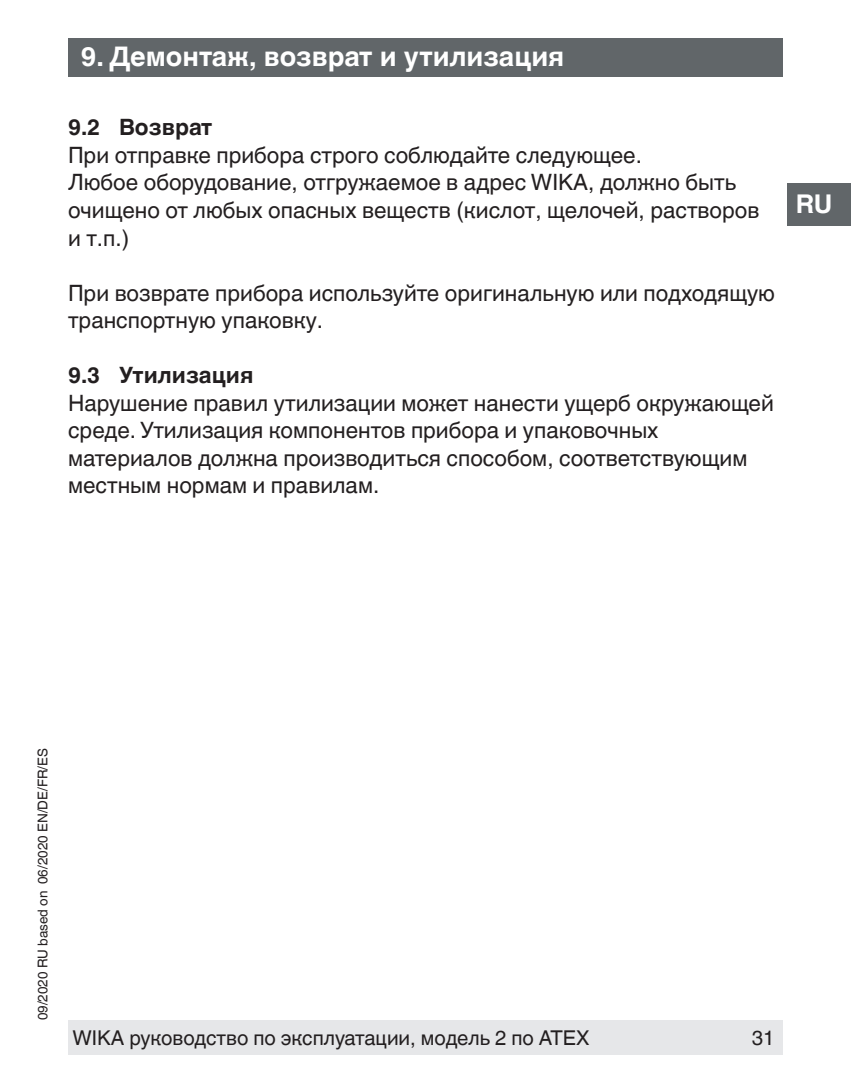
<style>
.page{position:relative;width:851px;height:1080px;background:#fff}
.page>*{position:absolute;margin:0;border:0;box-sizing:border-box;transform-origin:0 0}
.t1{font:700 27px "Helvetica World";color:#fff}
.t2{font:700 25.8px "Helvetica World";color:#fff}
.t3{font:22.5px/27.6px "Helvetica World";color:#231f20}
.t4{font:700 22.5px "Helvetica World";color:#231f20}
.t5{font:20.4px "Helvetica World";color:#231f20}
.t6{font:13.5px "Helvetica World";color:#231f20}
</style>
<div class="page">
<div style="left:787px;top:183px;width:63px;height:42px;background:#616669"></div>
<div style="left:68px;top:38px;width:714px;height:39px;background:#616669"></div>
<div style="left:68px;top:1020px;width:714px;height:34px;background:#e6e7e9"></div>
<p class="t1" style="left:81px;top:41px;width:485px">9. Демонтаж, возврат и утилизация</p>
<p class="t4" style="left:68px;top:114px;width:146px">9.2 Возврат</p>
<p class="t3" style="left:68px;top:141px;width:692px">При отправке прибора строго соблюдайте следующее.<br>Любое оборудование, отгружаемое в адрес WIKA, должно быть очищено от любых опасных веществ (кислот, щелочей, растворов и т.п.)</p>
<p class="t3" style="left:68px;top:279px;width:708px">При возврате прибора используйте оригинальную или подходящую транспортную упаковку.</p>
<p class="t4" style="left:68px;top:362px;width:187px">9.3 Утилизация</p>
<p class="t3" style="left:68px;top:389px;width:707px">Нарушение правил утилизации может нанести ущерб окружающей среде. Утилизация компонентов прибора и упаковочных материалов должна производиться способом, соответствующим местным нормам и правилам.</p>
<p class="t2" style="left:795px;top:189px;width:38px">RU</p>
<p class="t6" style="left:35px;top:1020px;width:274px;rotate:-90deg">09/2020 RU based on 06/2020 EN/DE/FR/ES</p>
<p class="t5" style="left:72px;top:1026px;width:518px">WIKA руководство по эксплуатации, модель 2 по ATEX</p>
<p class="t5" style="left:751px;top:1026px;width:24px">31</p>
</div>
